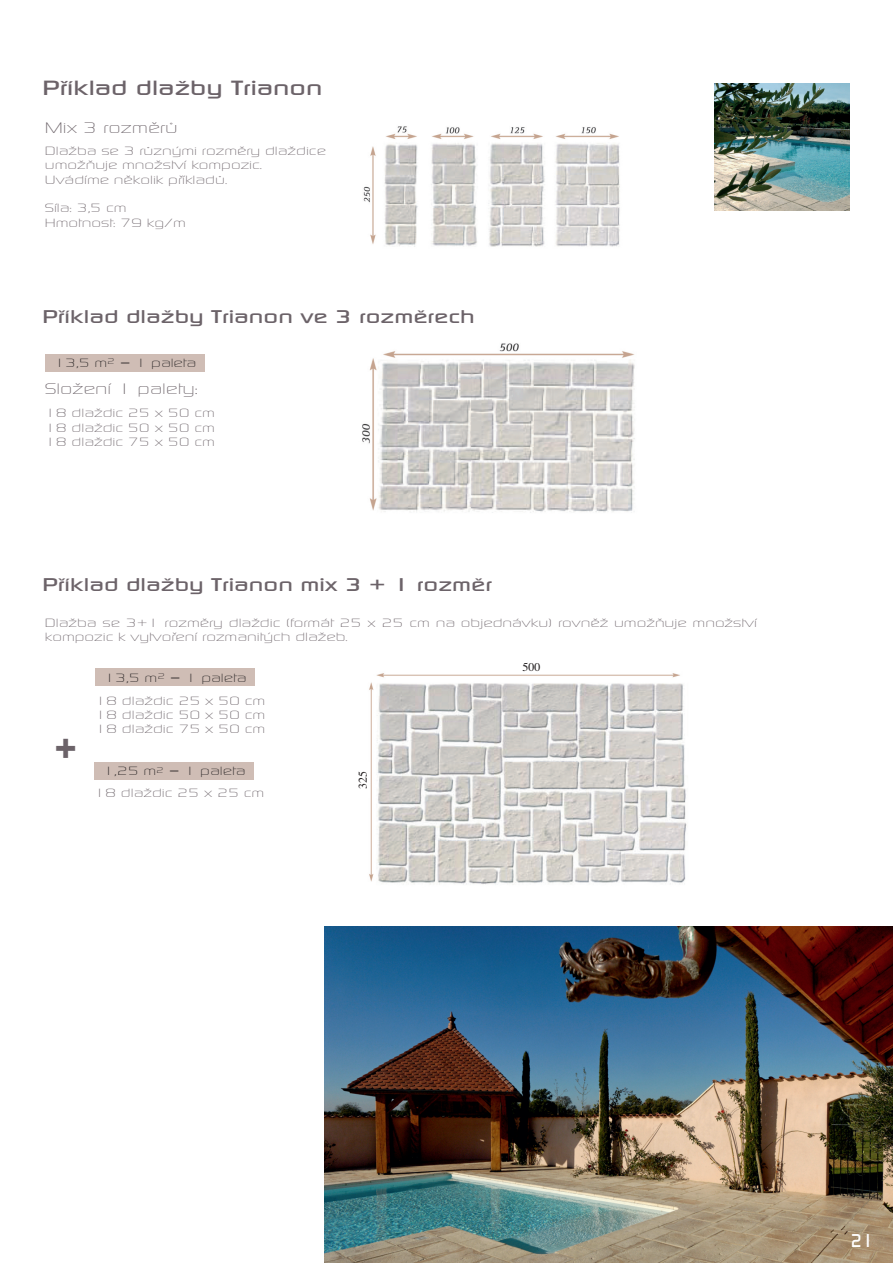
<style>
.page{position:relative;width:893px;height:1263px;background:#fff}
.page>*{position:absolute;margin:0;border:0;box-sizing:border-box;transform-origin:0 0}
.t1{font:700 34.95px "Digital";color:#6c6369}
.t2{font:500 19.95px "Digital Sans CE";color:#6c6369;scale:1.43 1}
.t3{font:500 18px "Digital Sans CE";color:#fff}
.t4{font:500 17.85px "Digital Sans CE";color:#6c6369;scale:1.43 1}
.t5{font:300 14.7px "Digital Sans CE";color:#6c6369;scale:1.43 1}
.t6{font:12px "Times";color:#231f20}
.t7{font:300 11.55px/14.4px "Digital Sans CE";color:#6c6369;scale:1.43 1}
.t8{font:300 11.55px "Digital Sans CE";color:#231f20;scale:1.43 1}
</style>
<div class="page">
<img style="left:325px;top:926px;width:568px;height:337px">
<img style="left:369px;top:673px;width:318px;height:212px">
<img style="left:362px;top:343px;width:273px;height:170px">
<div style="left:95px;top:669px;width:160px;height:17px;background:#cfbdb5"></div>
<div style="left:94px;top:763px;width:160px;height:17px;background:#cfbdb5"></div>
<div style="left:45px;top:354px;width:160px;height:17px;background:#cfbdb5"></div>
<img style="left:714px;top:83px;width:135px;height:128px">
<img style="left:363px;top:126px;width:257px;height:121px">
<div style="left:510px;top:659px;width:43px;height:15px;background:#fff"></div>
<div style="left:328px;top:762px;width:42px;height:36px;background:#fff"></div>
<h2 class="t2" style="left:43px;top:81px;width:197px">Příklad dlažby Trianon</h2>
<p class="t5" style="left:45px;top:123px;width:94px">Mix 3 rozměrů</p>
<p class="t7" style="left:45px;top:145px;width:198px">Dlažba se 3 různými rozměry dlaždice umožňuje množství kompozic.<br>Uvádíme několik příkladů.</p>
<p class="t7" style="left:45px;top:202px;width:100px">Síla: 3,5 cm<br>Hmotnost: 79 kg/m</p>
<h3 class="t4" style="left:43px;top:310px;width:304px">Příklad dlažby Trianon ve 3 rozměrech</h3>
<p class="t8" style="left:54px;top:358px;width:101px">13,5 m<sup>2</sup> = 1 paleta</p>
<p class="t5" style="left:45px;top:384px;width:108px">Složení 1 palety:</p>
<p class="t7" style="left:45px;top:407px;width:120px;text-align:justify">18 dlaždic 25 x 50 cm 18 dlaždic 50 x 50 cm 18 dlaždic 75 x 50 cm</p>
<h3 class="t4" style="left:43px;top:578px;width:316px">Příklad dlažby Trianon mix 3 + 1 rozměr</h3>
<p class="t7" style="left:45px;top:617px;width:499px">Dlažba se 3+1 rozměry dlaždic (formát 25 x 25 cm na objednávku) rovněž umožňuje množství kompozic k vytvoření rozmanitých dlažeb.</p>
<h1 class="t1" style="left:55px;top:736px;width:23px">+</h1>
<p class="t8" style="left:104px;top:674px;width:101px">13,5 m<sup>2</sup> = 1 paleta</p>
<p class="t7" style="left:95px;top:694px;width:120px;text-align:justify">18 dlaždic 25 x 50 cm 18 dlaždic 50 x 50 cm 18 dlaždic 75 x 50 cm</p>
<p class="t8" style="left:103px;top:767px;width:101px">1,25 m<sup>2</sup> = 1 paleta</p>
<p class="t7" style="left:94px;top:787px;width:120px">18 dlaždic 25 x 25 cm</p>
<p class="t6" style="left:356px;top:789px;width:19px;rotate:-90deg">325</p>
<p class="t6" style="left:523px;top:660px;width:19px">500</p>
<h3 class="t3" style="left:850px;top:1234px;width:25px">21</h3>
</div>
